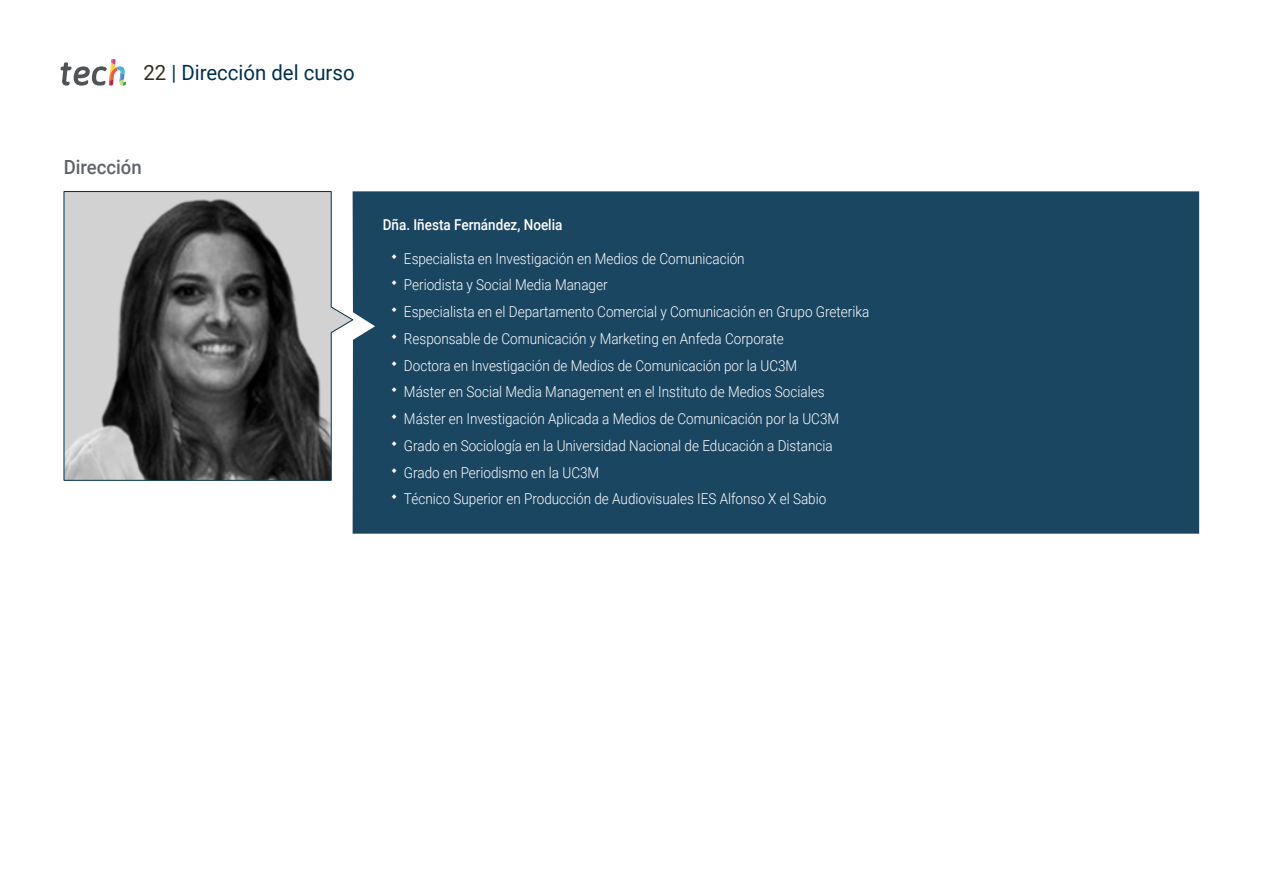
<style>
.page{position:relative;width:1263px;height:893px;background:#fff}
.page>*{position:absolute;margin:0;border:0;box-sizing:border-box;transform-origin:0 0}
.t1{font:21px "Roboto";color:#003151}
.t2{font:500 19.5px "Roboto";color:#61646a;scale:.95 1}
.t3{font:300 15px/26.7px "Roboto";color:#fff;scale:.9 1}
.t4{font:500 15px "Roboto";color:#fff;scale:.9 1}
.s1{color:#312e20}
</style>
<div class="page">
<div style="left:353px;top:191px;width:846px;height:343px;background:#1a4662"></div>
<svg style="left:64px;top:191px;width:289px;height:290px;background:#7c7d7d"></svg>
<svg style="left:61px;top:59px;width:65px;height:27px"></svg>
<svg style="left:392px;top:254px;width:5px;height:5px"></svg>
<svg style="left:392px;top:281px;width:5px;height:5px"></svg>
<svg style="left:392px;top:307px;width:5px;height:5px"></svg>
<svg style="left:392px;top:334px;width:5px;height:5px"></svg>
<svg style="left:392px;top:361px;width:5px;height:5px"></svg>
<svg style="left:392px;top:388px;width:5px;height:5px"></svg>
<svg style="left:392px;top:414px;width:5px;height:5px"></svg>
<svg style="left:392px;top:441px;width:5px;height:5px"></svg>
<svg style="left:392px;top:468px;width:5px;height:5px"></svg>
<svg style="left:392px;top:495px;width:5px;height:5px"></svg>
<h1 class="t1" style="left:144px;top:57px;width:213px"><span class="s1">22</span> | Dirección del curso</h1>
<h2 class="t2" style="left:64px;top:153px;width:84px">Dirección</h2>
<p class="t4" style="left:383px;top:214px;width:201px">Dña. Iñesta Fernández, Noelia</p>
<p class="t3" style="left:404px;top:244px;width:518px">Especialista en Investigación en Medios de Comunicación<br>Periodista y Social Media Manager<br>Especialista en el Departamento Comercial y Comunicación en Grupo Greterika Responsable de Comunicación y Marketing en Anfeda Corporate<br>Doctora en Investigación de Medios de Comunicación por la UC3M<br>Máster en Social Media Management en el Instituto de Medios Sociales Máster en Investigación Aplicada a Medios de Comunicación por la UC3M Grado en Sociología en la Universidad Nacional de Educación a Distancia Grado en Periodismo en la UC3M<br>Técnico Superior en Producción de Audiovisuales IES Alfonso X el Sabio</p>
</div>
